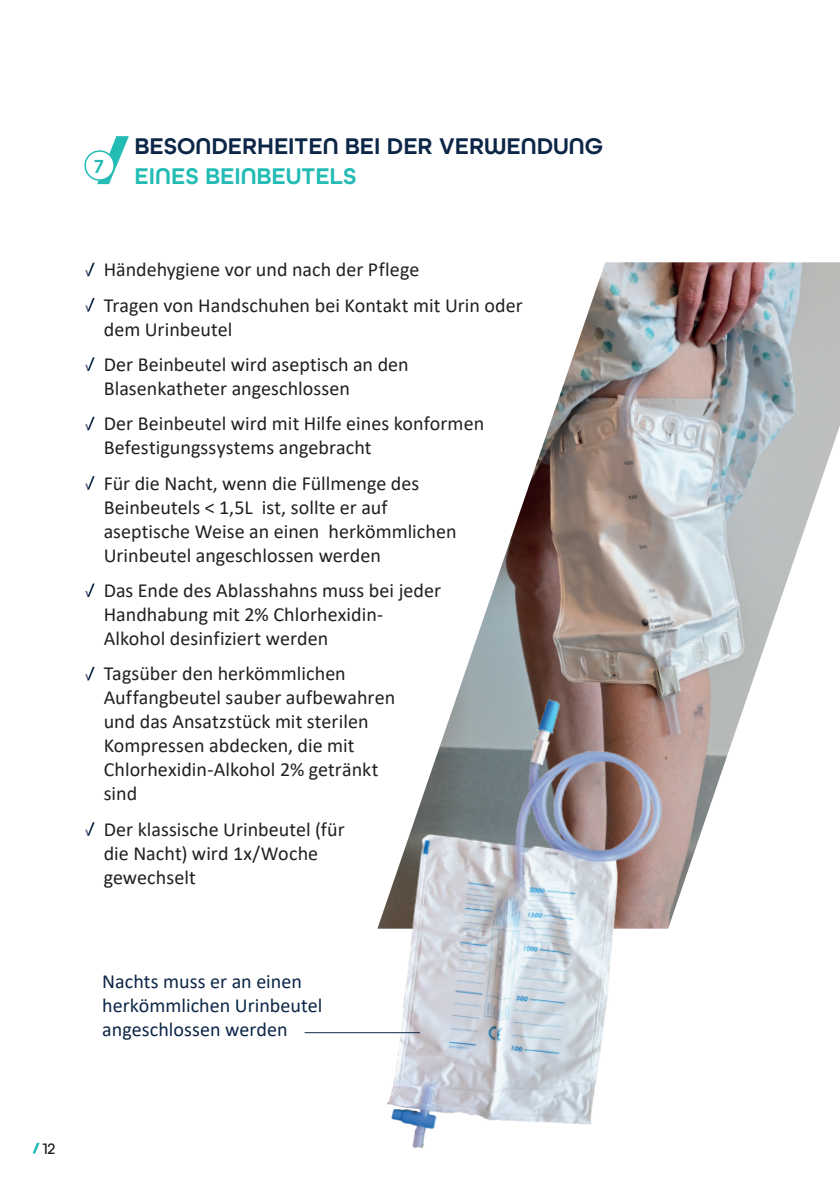
<style>
.page{position:relative;width:840px;height:1191px;background:#fff}
.page>*{position:absolute;margin:0;border:0;box-sizing:border-box;transform-origin:0 0}
.t1{font:600 24px "All Round Gothic";color:#0c2647}
.t2{font:600 24px "All Round Gothic";color:#22bcb5}
.t3{font:20px/24px "Calibri";color:#231f20}
.t4{font:20px/24px "Calibri";color:#0c2647}
.t5{font:600 20px "All Round Gothic";color:#22bcb5}
.t6{font:500 16px "All Round Gothic";color:#231f20}
</style>
<div class="page">
<img style="left:462px;top:262px;width:377px;height:547px">
<svg style="left:97px;top:136px;width:32px;height:48px"></svg>
<div style="left:85px;top:151px;width:29px;height:29px;background:#fff;border-radius:50%"></div>
<div style="left:84px;top:150px;width:31px;height:31px;border:2px solid #22bcb5;border-radius:50%"></div>
<svg style="left:85px;top:263px;width:10px;height:13px"></svg>
<svg style="left:85px;top:298px;width:10px;height:13px"></svg>
<svg style="left:85px;top:357px;width:10px;height:14px"></svg>
<svg style="left:85px;top:417px;width:10px;height:13px"></svg>
<svg style="left:85px;top:476px;width:10px;height:13px"></svg>
<svg style="left:85px;top:583px;width:10px;height:14px"></svg>
<svg style="left:85px;top:667px;width:10px;height:13px"></svg>
<svg style="left:85px;top:822px;width:10px;height:13px"></svg>
<img style="left:377px;top:682px;width:332px;height:466px">
<hr style="left:304px;top:1032px;width:116px;height:1px;background:#0c2647">
<svg style="left:33px;top:1142px;width:7px;height:11px"></svg>
<p class="t5" style="left:94px;top:154px;width:11px">7</p>
<p class="t1" style="left:134px;top:132px;width:469px">BESONDERHEITEN BEI DER VERWENDUNG</p>
<p class="t2" style="left:134px;top:162px;width:223px">EINES BEINBEUTELS</p>
<p class="t3" style="left:104px;top:251px;width:420px;line-height:35.4px">Händehygiene vor und nach der Pflege<br>Tragen von Handschuhen bei Kontakt mit Urin oder</p>
<p class="t3" style="left:104px;top:311px;width:306px;line-height:35.4px">dem Urinbeutel<br>Der Beinbeutel wird aseptisch an den</p>
<p class="t3" style="left:104px;top:370px;width:382px;line-height:35.4px">Blasenkatheter angeschlossen<br>Der Beinbeutel wird mit Hilfe eines konformen</p>
<p class="t3" style="left:104px;top:429px;width:317px;line-height:35.4px">Befestigungssystems angebracht<br>Für die Nacht, wenn die Füllmenge des</p>
<p class="t3" style="left:104px;top:494px;width:354px">Beinbeutels &lt; 1,5L ist, sollte er auf aseptische Weise an einen herkömmlichen<br>Urinbeutel angeschlossen werden</p>
<p class="t3" style="left:104px;top:578px;width:339px">Das Ende des Ablasshahns muss bei jeder<br>Handhabung mit 2% Chlorhexidin-<br>Alkohol desinfiziert werden</p>
<p class="t3" style="left:104px;top:661px;width:293px">Tagsüber den herkömmlichen<br>Auffangbeutel sauber aufbewahren und das Ansatzstück mit sterilen<br>Kompressen abdecken, die mit<br>Chlorhexidin-Alkohol 2% getränkt sind</p>
<p class="t3" style="left:104px;top:816px;width:242px">Der klassische Urinbeutel (für die Nacht) wird 1x/Woche gewechselt</p>
<p class="t4" style="left:102px;top:968px;width:221px">Nachts muss er an einen herkömmlichen Urinbeutel angeschlossen werden</p>
<p class="t6" style="left:42px;top:1138px;width:14px">12</p>
</div>
